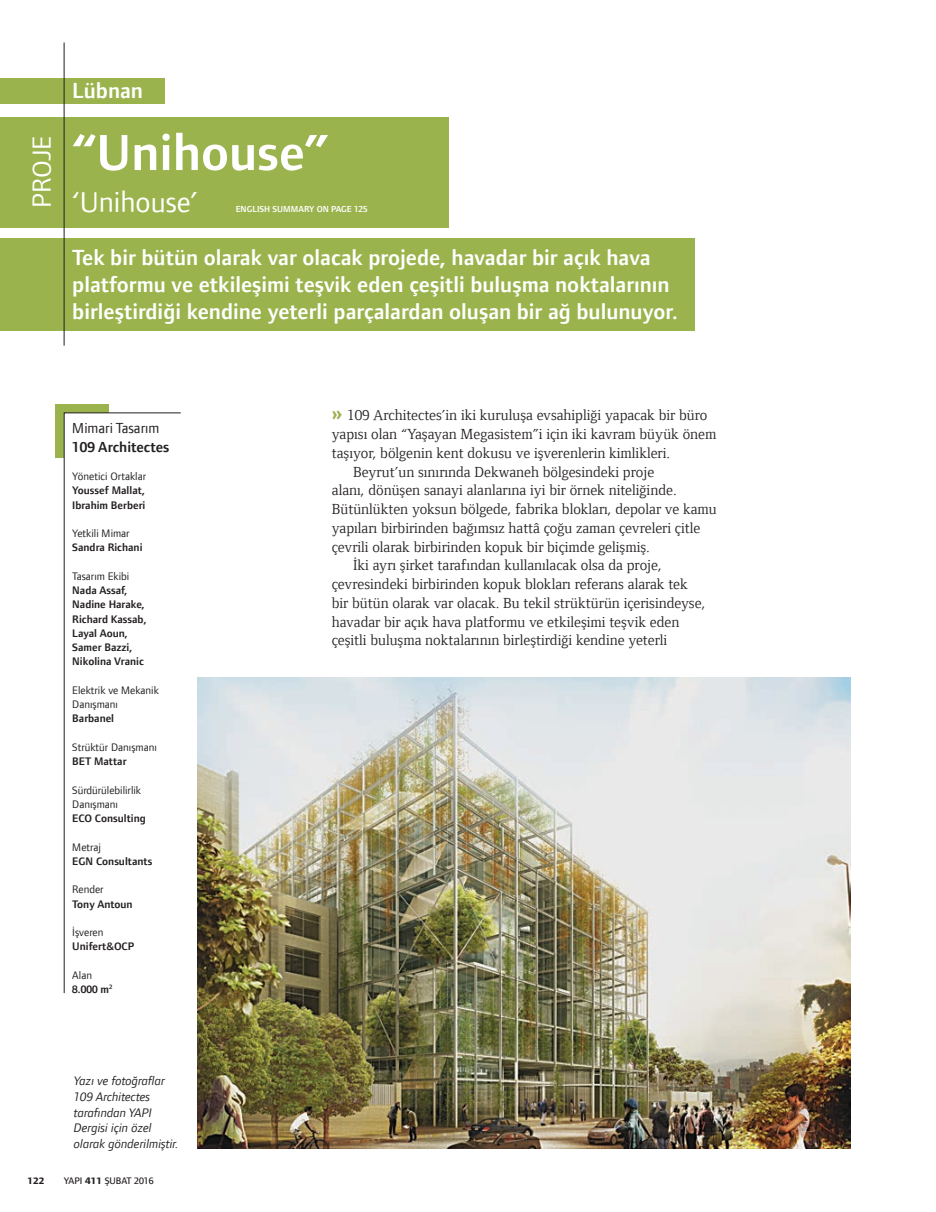
<style>
.page{position:relative;width:936px;height:1212px;background:#fff}
.page>*{position:absolute;margin:0;border:0;box-sizing:border-box;transform-origin:0 0}
.t1{font:600 52.5px "Foundry Form Sans TRU";color:#fff}
.t2{font:30px "Foundry Form Sans TRU";color:#fff}
.t3{font:27px "Foundry Form Sans TRU";letter-spacing:-.005em;color:#fff}
.t4{font:600 22.5px/27px "Foundry Form Sans TRU";color:#fff}
.t5{font:15px/18.8px "Foundry Form Serif TRU";color:#231f20}
.t6{font:600 15px "Foundry Form Sans TRU";color:#231f20}
.t7{font:15px "Foundry Form Sans TRU";color:#231f20}
.t8{font:italic 12.75px/15.8px "Foundry Form Sans TRU";color:#231f20}
.t9{font:600 11.25px/14.2px "Foundry Form Sans TRU";color:#231f20}
.t10{font:11.25px/14.2px "Foundry Form Sans TRU";color:#231f20}
.t11{font:500 9.75px "Foundry Form Sans TRU";color:#231f20}
.t12{font:800 9.75px "Foundry Form Sans TRU";color:#231f20}
.t13{font:600 9px "Foundry Form Sans TRU";color:#fff}
.s1{font-family:"Foundry Form Sans TRU";font-weight:600;font-size:21px;color:#9ab34c}
.s2{font-weight:800}
</style>
<div class="page">
<div style="left:55px;top:404px;width:9px;height:53px;background:#9ab34c"></div>
<div style="left:55px;top:404px;width:53px;height:8px;background:#9ab34c"></div>
<svg style="left:63px;top:412px;width:118px;height:582px"></svg>
<div style="left:0;top:78px;width:165px;height:25px;background:#9ab34c"></div>
<div style="left:0;top:117px;width:449px;height:110px;background:#9ab34c"></div>
<div style="left:0;top:238px;width:694px;height:93px;background:#9ab34c"></div>
<hr style="left:64px;top:43px;width:1px;height:303px;background:#231f20">
<img style="left:198px;top:677px;width:652px;height:471px">
<p class="t3" style="left:27px;top:208px;width:73px;rotate:-90deg">PROJE</p>
<p class="t4" style="left:72px;top:77px;width:72px">Lübnan</p>
<p class="t1" style="left:72px;top:123px;width:258px">“Unihouse”</p>
<p class="t2" style="left:72px;top:185px;width:127px">‘Unihouse’</p>
<p class="t13" style="left:236px;top:204px;width:133px">ENGLISH SUMMARY ON PAGE 125</p>
<p class="t4" style="left:72px;top:244px;width:606px">Tek bir bütün olarak var olacak projede, havadar bir açık hava platformu ve etkileşimi teşvik eden çeşitli buluşma noktalarının birleştirdiği kendine yeterli parçalardan oluşan bir ağ bulunuyor.</p>
<p class="t7" style="left:72px;top:419px;width:88px">Mimari Tasarım</p>
<p class="t6" style="left:72px;top:438px;width:99px">109 Architectes</p>
<p class="t10" style="left:72px;top:469px;width:75px">Yönetici Ortaklar</p>
<p class="t9" style="left:72px;top:483px;width:75px">Youssef Mallat,<br>Ibrahim Berberi</p>
<p class="t10" style="left:72px;top:526px;width:59px">Yetkili Mimar</p>
<p class="t9" style="left:72px;top:540px;width:72px">Sandra Richani</p>
<p class="t10" style="left:72px;top:569px;width:58px">Tasarım Ekibi</p>
<p class="t9" style="left:72px;top:583px;width:76px">Nada Assaf,<br>Nadine Harake,<br>Richard Kassab,<br>Layal Aoun,<br>Samer Bazzi,<br>Nikolina Vranic</p>
<p class="t10" style="left:72px;top:683px;width:88px">Elektrik ve Mekanik<br>Danışmanı</p>
<p class="t9" style="left:72px;top:711px;width:43px">Barbanel</p>
<p class="t10" style="left:72px;top:740px;width:86px">Strüktür Danışmanı</p>
<p class="t9" style="left:72px;top:754px;width:56px">BET Mattar</p>
<p class="t10" style="left:72px;top:782px;width:70px">Sürdürülebilirlik<br>Danışmanı</p>
<p class="t9" style="left:72px;top:811px;width:75px">ECO Consulting</p>
<p class="t10" style="left:72px;top:839px;width:30px">Metraj</p>
<p class="t9" style="left:72px;top:854px;width:81px">EGN Consultants</p>
<p class="t10" style="left:72px;top:882px;width:33px">Render</p>
<p class="t9" style="left:72px;top:897px;width:62px">Tony Antoun</p>
<p class="t10" style="left:72px;top:925px;width:33px">İşveren</p>
<p class="t9" style="left:72px;top:939px;width:64px">Unifert&amp;OCP</p>
<p class="t10" style="left:72px;top:968px;width:21px">Alan</p>
<p class="t9" style="left:72px;top:982px;width:41px">8.000 m<sup>2</sup></p>
<p class="t8" style="left:74px;top:1073px;width:106px">Yaz› ve foto€raflar<br>109 Architectes taraf›ndan YAPI<br>Dergisi için özel olarak gönderilmifltir.</p>
<p class="t5" style="left:332px;top:406px;width:386px"><span class="s1">»</span> 109 Architectes’in iki kuruluşa evsahipliği yapacak bir büro yapısı olan “Yaşayan Megasistem”i için iki kavram büyük önem taşıyor, bölgenin kent dokusu ve işverenlerin kimlikleri.</p>
<p class="t5" style="left:332px;top:462px;width:386px;text-indent:21px">Beyrut’un sınırında Dekwaneh bölgesindeki proje<br>alanı, dönüşen sanayi alanlarına iyi bir örnek niteliğinde.<br>Bütünlükten yoksun bölgede, fabrika blokları, depolar ve kamu yapıları birbirinden bağımsız hattâ çoğu zaman çevreleri çitle çevrili olarak birbirinden kopuk bir biçimde gelişmiş.</p>
<p class="t5" style="left:332px;top:556px;width:375px;text-indent:21px">İki ayrı şirket tarafından kullanılacak olsa da proje, çevresindeki birbirinden kopuk blokları referans alarak tek bir bütün olarak var olacak. Bu tekil strüktürün içerisindeyse, havadar bir açık hava platformu ve etkileşimi teşvik eden çeşitli buluşma noktalarının birleştirdiği kendine yeterli</p>
<p class="t12" style="left:28px;top:1175px;width:18px">122</p>
<p class="t11" style="left:64px;top:1175px;width:91px">YAPI <span class="s2">411</span> ŞUBAT 2016</p>
</div>
